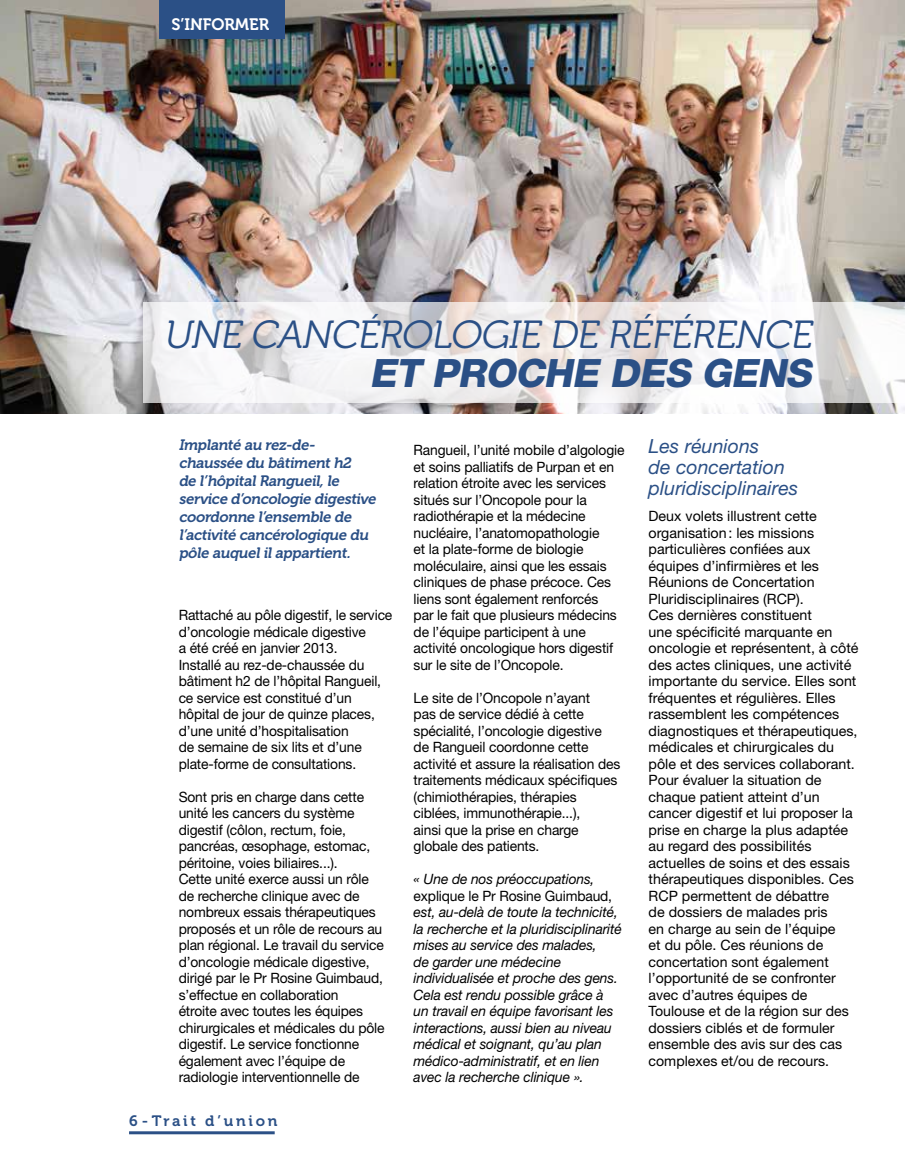
<style>
.page{position:relative;width:905px;height:1161px;background:#fff}
.page>*{position:absolute;margin:0;border:0;box-sizing:border-box;transform-origin:0 0}
.t1{font:italic 39.15px "Museo 300";color:#2b5086}
.t2{font:italic 800 39.15px "Helvetica Neue LT Std";color:#2b5086}
.t3{font:italic 19.5px/21px "Helvetica Neue LT Std";color:#2b5086}
.t4{font:16.5px "Museo 700";color:#fff}
.t5{font:italic 15px/18px "Museo 700";color:#2b5086}
.t6{font:15px "Museo 700";letter-spacing:.18em;color:#2b5086}
.t7{font:14.25px/16.5px "Helvetica Neue LT Std";letter-spacing:-.01em;color:#000}
.t8{font:italic 14.25px/16.5px "Helvetica Neue LT Std";letter-spacing:-.01em;color:#000}
</style>
<div class="page">
<img style="left:0;top:0;width:904px;height:414px">
<div style="left:159px;top:0;width:126px;height:38px;background:#2b5086"></div>
<hr style="left:129px;top:1131px;width:146px;height:3px;background:#2b5086">
<svg style="left:143px;top:302px;width:761px;height:100px;fill:#f3f2f3"></svg>
<p class="t4" style="left:171px;top:15px;width:99px">S’INFORMER</p>
<h1 class="t1" style="left:163px;top:313px;width:657px">UNE CANCÉROLOGIE DE RÉFÉRENCE</h1>
<h1 class="t2" style="left:369px;top:349px;width:451px">ET PROCHE DES GENS</h1>
<p class="t5" style="left:179px;top:436px;width:202px">Implanté au rez-de&shy;chaussée du bâtimenth2<br>de l’hôpitalRangueil,le service d’oncologie digestive coordonne l’ensemble de l’activité cancérologique du pôle auquelilappartient.</p>
<p class="t7" style="left:179px;top:607px;width:215px">Rattaché au pôle digestif, le service d’oncologie médicale digestive<br>a été créé en janvier 2013.<br>Installé au rez-de-chaussée du bâtiment h2 de l’hôpital Rangueil, ce service est constitué d’un hôpital de jour de quinze places, d’une unité d’hospitalisation<br>de semaine de six lits et d’une plate-forme de consultations.</p>
<p class="t7" style="left:179px;top:788px;width:207px">Sont pris en charge dans cette unité les cancers du système digestif (côlon, rectum, foie, pancréas, œsophage, estomac, péritoine, voies biliaires...).<br>Cette unité exerce aussi un rôle de recherche clinique avec de nombreux essais thérapeutiques proposés et un rôle de recours au plan régional. Le travail du service d’oncologie médicale digestive, dirigé par le Pr Rosine Guimbaud, s’effectue en collaboration<br>étroite avec toutes les équipes chirurgicales et médicales du pôle digestif. Le service fonctionne également avec l’équipe de radiologie interventionnelle de</p>
<p class="t6" style="left:129px;top:1112px;width:150px">6 - Trait d’union</p>
<p class="t7" style="left:413px;top:442px;width:212px">Rangueil, l’unité mobile d’algologie et soins palliatifs de Purpan et en relation étroite avec les services situés sur l’Oncopole pour la radiothérapie et la médecine nucléaire, l’anatomopathologie<br>et la plate-forme de biologie moléculaire, ainsi que les essais cliniques de phase précoce. Ces liens sont également renforcés<br>par le fait que plusieurs médecins de l’équipe participent à une activité oncologique hors digestif sur le site de l’Oncopole.</p>
<p class="t7" style="left:413px;top:689px;width:208px">Le site de l’Oncopole n’ayant<br>pas de service dédié à cette spécialité, l’oncologie digestive de Rangueil coordonne cette activité et assure la réalisation des traitements médicaux spécifiques (chimiothérapies, thérapies ciblées, immunothérapie...),<br>ainsi que la prise en charge globale des patients.</p>
<p class="t8" style="left:413px;top:871px;width:182px">« Une de nos préoccupations,</p>
<p class="t7" style="left:413px;top:887px;width:200px">explique le Pr Rosine Guimbaud,</p>
<p class="t8" style="left:413px;top:904px;width:209px">est, au-delà de toute la technicité, la recherche et la pluridisciplinarité mises au service des malades,<br>de garder une médecine individualisée et proche des gens.<br>Cela est rendu possible grâce à un travail en équipe favorisant les interactions, aussi bien au niveau médical et soignant, qu’au plan médico-administratif, et en lien avec la recherche clinique ».</p>
<h2 class="t3" style="left:648px;top:435px;width:151px">Les réunions<br>de concertation pluridisciplinaires</h2>
<p class="t7" style="left:648px;top:508px;width:211px">Deux volets illustrent cette organisation: les missions particulières confiées aux équipes d’infirmières et les<br>Réunions de Concertation<br>Pluridisciplinaires (RCP).<br>Ces dernières constituent<br>une spécificité marquante en oncologie et représentent, à côté des actes cliniques, une activité importante du service. Elles sont fréquentes et régulières. Elles rassemblent les compétences diagnostiques et thérapeutiques, médicales et chirurgicales du pôle et des services collaborant.<br>Pour évaluer la situation de chaque patient atteint d’un cancer digestif et lui proposer la prise en charge la plus adaptée au regard des possibilités actuelles de soins et des essais thérapeutiques disponibles. Ces<br>RCP permettent de débattre<br>de dossiers de malades pris<br>en charge au sein de l’équipe<br>et du pôle. Ces réunions de concertation sont également l’opportunité de se confronter avec d’autres équipes de<br>Toulouse et de la région sur des dossiers ciblés et de formuler ensemble des avis sur des cas complexes et/ou de recours.</p>
</div>
